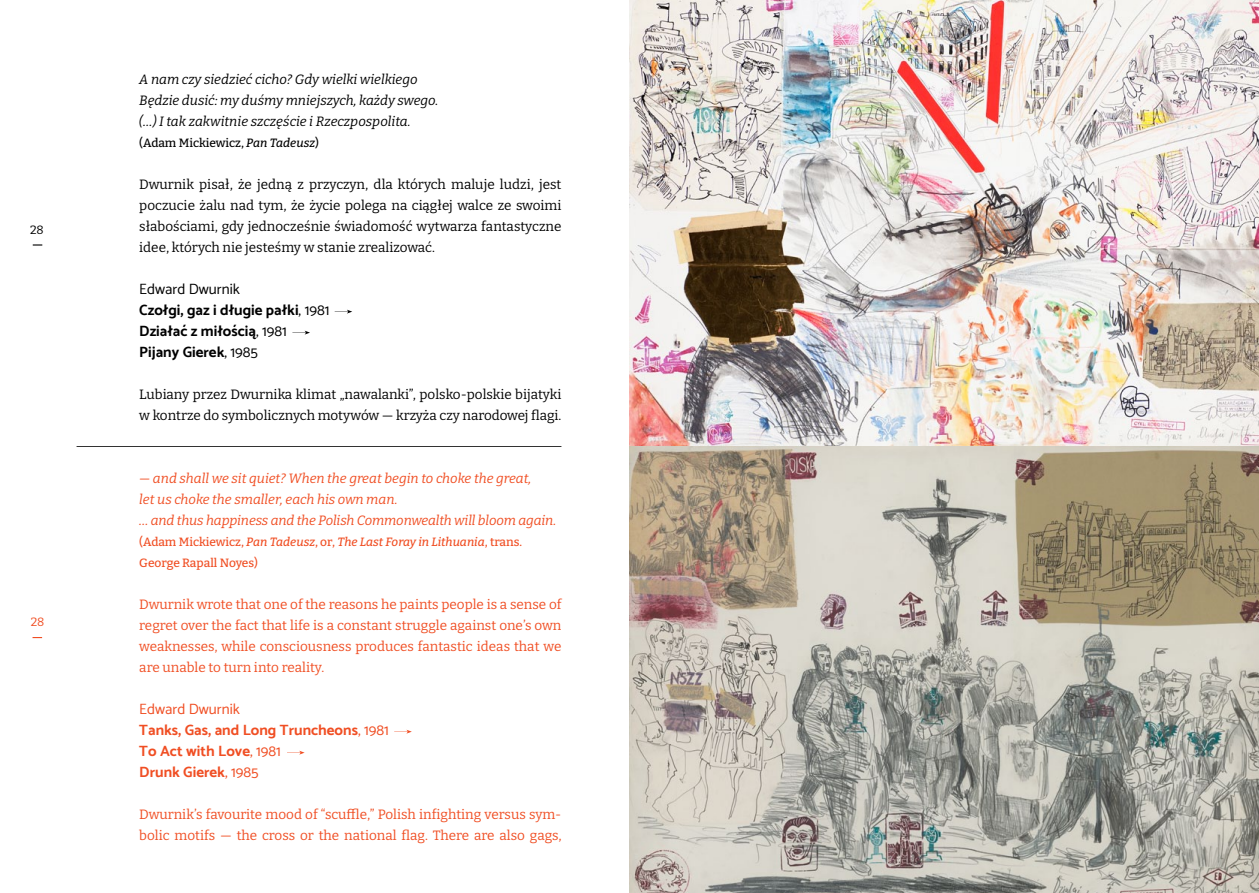
<style>
.page{position:relative;width:1259px;height:893px;background:#fff}
.page>*{position:absolute;margin:0;border:0;box-sizing:border-box;transform-origin:0 0}
.t1{font:700 15px/21px "Catamaran";color:#f04e23}
.t2{font:700 15px/21px "Catamaran";color:#000}
.t3{font:13.5px/21px "Bitter";color:#000;text-align:justify}
.t4{font:13.5px/21px "Bitter";color:#f04e23;text-align:justify}
.t5{font:italic 13.5px/21px "Bitter";letter-spacing:-.01em;color:#f04e23}
.t6{font:italic 13.5px/21px "Bitter";color:#000}
.t7{font:500 12px/21px "Bitter";color:#f04e23}
.t8{font:500 12px "Bitter";letter-spacing:-.005em;color:#000}
.t9{font:12px "Bitter";color:#f04e23}
.t10{font:12px "Bitter";color:#000}
.s1{font-style:italic}
.s2{font-weight:400}
</style>
<div class="page">
<svg style="left:33px;top:244px;width:9px;height:2px"></svg>
<hr style="left:77px;top:446px;width:484px;height:1px;background:#000">
<img style="left:629px;top:0;width:630px;height:893px">
<svg style="left:335px;top:310px;width:17px;height:4px"></svg>
<svg style="left:292px;top:331px;width:18px;height:4px"></svg>
<svg style="left:394px;top:730px;width:18px;height:4px"></svg>
<svg style="left:287px;top:751px;width:18px;height:4px"></svg>
<p class="t10" style="left:30px;top:222px;width:15px">28</p>
<p class="t9" style="left:31px;top:614px;width:15px">28</p>
<p class="t6" style="left:139px;top:68px;width:300px">A nam czy siedzieć cicho? Gdy wielki wielkiego<br>Będzie dusić: my duśmy mniejszych, każdy swego. (…) I tak zakwitnie szczęście i Rzeczpospolita.</p>
<p class="t8" style="left:139px;top:135px;width:181px">(Adam Mickiewicz, <span class="s1">Pan Tadeusz</span>)</p>
<p class="t3" style="left:139px;top:173px;width:424px">Dwurnik pisał, że jedną z przyczyn, dla których maluje ludzi, jest poczucie żalu nad tym, że życie polega na ciągłej walce ze swoimi słabościami, gdy jednocześnie świadomość wytwarza fantastyczne idee, których nie jesteśmy w stanie zrealizować.</p>
<p class="t2" style="left:139px;top:278px;width:192px"><span class="s2">Edward Dwurnik<br></span>Czołgi, gaz i długie pałki<span class="s2">, 1981<br></span>Działać z miłością<span class="s2">, 1981<br></span>Pijany Gierek<span class="s2">, 1985</span></p>
<p class="t3" style="left:139px;top:383px;width:424px">Lubiany przez Dwurnika klimat „nawalanki”, polsko-polskie bijatyki w kontrze do symbolicznych motywów — krzyża czy narodowej flagi.</p>
<p class="t5" style="left:139px;top:467px;width:418px">— and shall we sit quiet? When the great begin to choke the great,<br>let us choke the smaller, each his own man.<br>… and thus happiness and the Polish Commonwealth will bloom again.</p>
<p class="t7" style="left:139px;top:531px;width:384px">(Adam Mickiewicz, <span class="s1">Pan Tadeusz</span>, or, <span class="s1">The Last Foray in Lithuania</span>, trans.<br>George Rapall Noyes)</p>
<p class="t4" style="left:139px;top:593px;width:424px">Dwurnik wrote that one of the reasons he paints people is a sense of regret over the fact that life is a constant struggle against one’s own weaknesses, while consciousness produces fantastic ideas that we are unable to turn into reality.</p>
<p class="t1" style="left:139px;top:698px;width:251px"><span class="s2">Edward Dwurnik<br></span>Tanks, Gas, and Long Truncheons<span class="s2">, 1981<br></span>To Act with Love<span class="s2">, 1981<br></span>Drunk Gierek<span class="s2">, 1985</span></p>
<p class="t4" style="left:139px;top:803px;width:424px">Dwurnik’s favourite mood of “scuffle,” Polish infighting versus sym&shy;bolic motifs — the cross or the national flag. There are also gags,</p>
</div>
